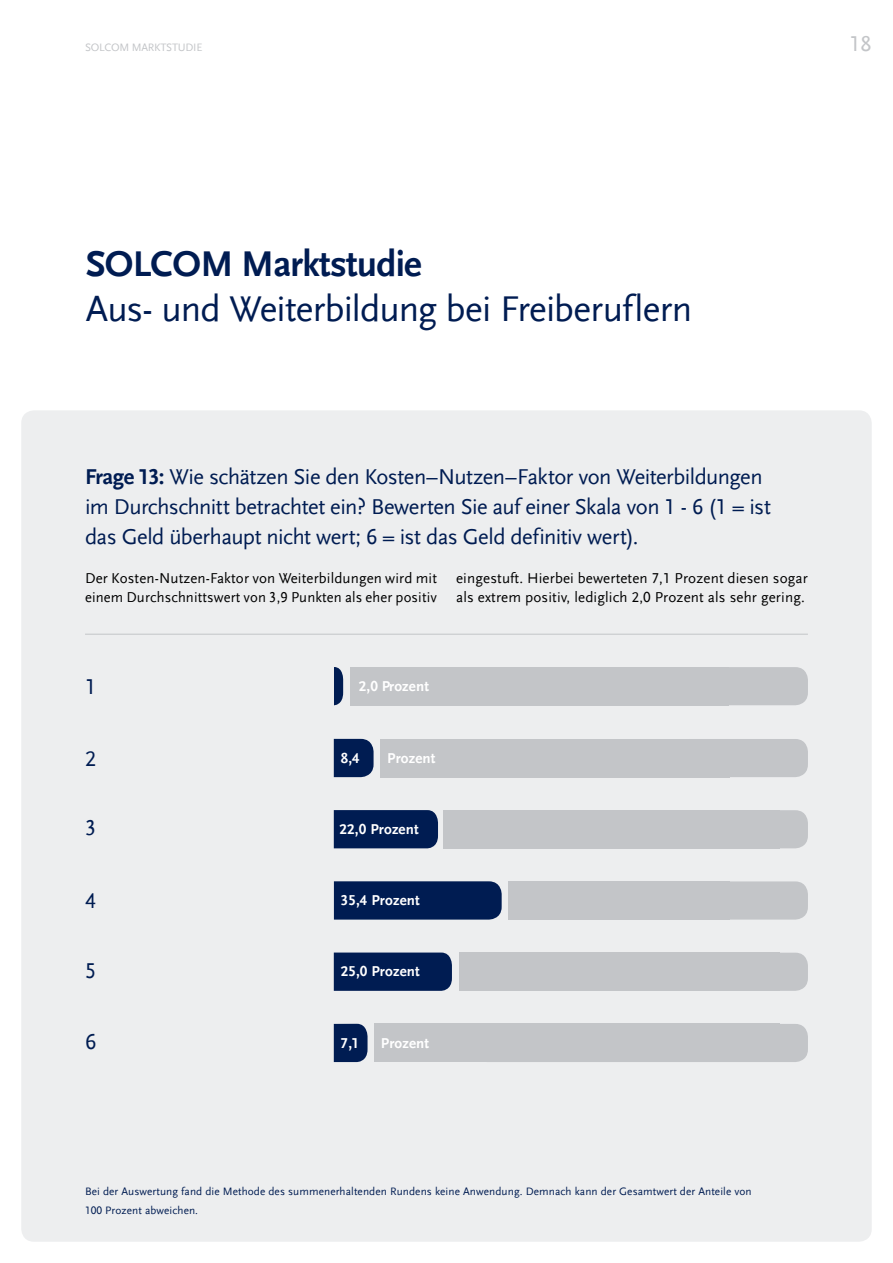
<style>
.page{position:relative;width:893px;height:1263px;background:#fff}
.page>*{position:absolute;margin:0;border:0;box-sizing:border-box;transform-origin:0 0}
.t1{font:37.5px "Scala Sans LF";letter-spacing:-.02em;color:#001c52}
.t2{font:700 37.5px "Scala Sans LF";letter-spacing:-.02em;color:#001c52}
.t3{font:22.5px/30px "Scala Sans LF";letter-spacing:-.025em;color:#001c52}
.t4{font:22.5px "Scala Sans LF";color:#c3c5c8}
.t5{font:15px/19.2px "Scala Sans LF";letter-spacing:.01em;color:#000}
.t6{font:700 15px "Scala Sans LF";letter-spacing:.01em;color:#fff}
.t7{font:11.25px/19.2px "Scala Sans LF";letter-spacing:.01em;color:#001c52}
.t8{font:11.25px "Scala Sans LF";letter-spacing:-.02em;color:#c3c5c8}
.s1{font-weight:700}
</style>
<div class="page">
<div style="left:21px;top:410px;width:851px;height:832px;background:#edeeef;border-radius:13px"></div>
<hr style="left:85px;top:634px;width:723px;height:1px;background:#c3c5c8">
<div style="left:561px;top:667px;width:247px;height:38px;background:#c3c5c8;border-radius:13px"></div>
<div style="left:350px;top:667px;width:379px;height:38px;background:#c3c5c8"></div>
<div style="left:334px;top:810px;width:104px;height:38px;background:#001c52"></div>
<div style="left:334px;top:952px;width:118px;height:39px;background:#001c52"></div>
<div style="left:560px;top:810px;width:248px;height:38px;background:#c3c5c8;border-radius:13px"></div>
<div style="left:533px;top:953px;width:275px;height:38px;background:#c3c5c8;border-radius:13px"></div>
<div style="left:443px;top:810px;width:336px;height:38px;background:#c3c5c8"></div>
<div style="left:459px;top:953px;width:320px;height:38px;background:#c3c5c8"></div>
<div style="left:677px;top:739px;width:131px;height:38px;background:#c3c5c8;border-radius:13px"></div>
<div style="left:617px;top:881px;width:191px;height:38px;background:#c3c5c8;border-radius:13px"></div>
<div style="left:380px;top:739px;width:350px;height:38px;background:#c3c5c8"></div>
<div style="left:508px;top:881px;width:222px;height:38px;background:#c3c5c8"></div>
<svg style="left:334px;top:739px;width:40px;height:38px;background:#0c275a"></svg>
<svg style="left:334px;top:667px;width:9px;height:38px"></svg>
<div style="left:334px;top:881px;width:168px;height:38px;background:#001c52"></div>
<svg style="left:334px;top:1024px;width:34px;height:38px"></svg>
<div style="left:475px;top:1024px;width:333px;height:38px;background:#c3c5c8;border-radius:13px"></div>
<div style="left:374px;top:1024px;width:405px;height:38px;background:#c3c5c8"></div>
<p class="t8" style="left:85px;top:41px;width:119px">SOLCOM MARKTSTUDIE</p>
<h2 class="t4" style="left:849px;top:31px;width:24px">18</h2>
<h1 class="t2" style="left:86px;top:242px;width:338px">SOLCOM Marktstudie</h1>
<h1 class="t1" style="left:86px;top:288px;width:608px">Aus- und Weiterbildung bei Freiberuflern</h1>
<h2 class="t3" style="left:85px;top:462px;width:687px"><span class="s1">Frage 13:</span> Wie schätzen Sie den Kosten–Nutzen–Faktor von Weiterbildungen im Durchschnitt betrachtet ein? Bewerten Sie auf einer Skala von 1 - 6 (1 = ist das Geld überhaupt nicht wert; 6 = ist das Geld definitiv wert).</h2>
<p class="t5" style="left:85px;top:568px;width:353px">Der Kosten-Nutzen-Faktor von Weiterbildungen wird mit einem Durchschnittswert von 3,9 Punkten als eher positiv</p>
<p class="t5" style="left:456px;top:568px;width:353px">eingestuft. Hierbei bewerteten 7,1 Prozent diesen sogar als extrem positiv, lediglich 2,0 Prozent als sehr gering.</p>
<h2 class="t3" style="left:85px;top:672px;width:13px">1</h2>
<p class="t6" style="left:359px;top:677px;width:72px">2,0 Prozent</p>
<h2 class="t3" style="left:85px;top:744px;width:13px">2</h2>
<p class="t6" style="left:341px;top:749px;width:21px">8,4</p>
<p class="t6" style="left:387px;top:749px;width:50px">Prozent</p>
<h2 class="t3" style="left:85px;top:813px;width:13px">3</h2>
<p class="t6" style="left:340px;top:820px;width:81px">22,0 Prozent</p>
<h2 class="t3" style="left:85px;top:886px;width:13px">4</h2>
<p class="t6" style="left:341px;top:892px;width:81px">35,4 Prozent</p>
<h2 class="t3" style="left:85px;top:956px;width:13px">5</h2>
<p class="t6" style="left:341px;top:963px;width:81px">25,0 Prozent</p>
<h2 class="t3" style="left:85px;top:1027px;width:13px">6</h2>
<p class="t6" style="left:341px;top:1034px;width:21px">7,1</p>
<p class="t6" style="left:381px;top:1034px;width:50px">Prozent</p>
<p class="t7" style="left:85px;top:1182px;width:668px">Bei der Auswertung fand die Methode des summenerhaltenden Rundens keine Anwendung. Demnach kann der Gesamtwert der Anteile von<br>100 Prozent abweichen.</p>
</div>
